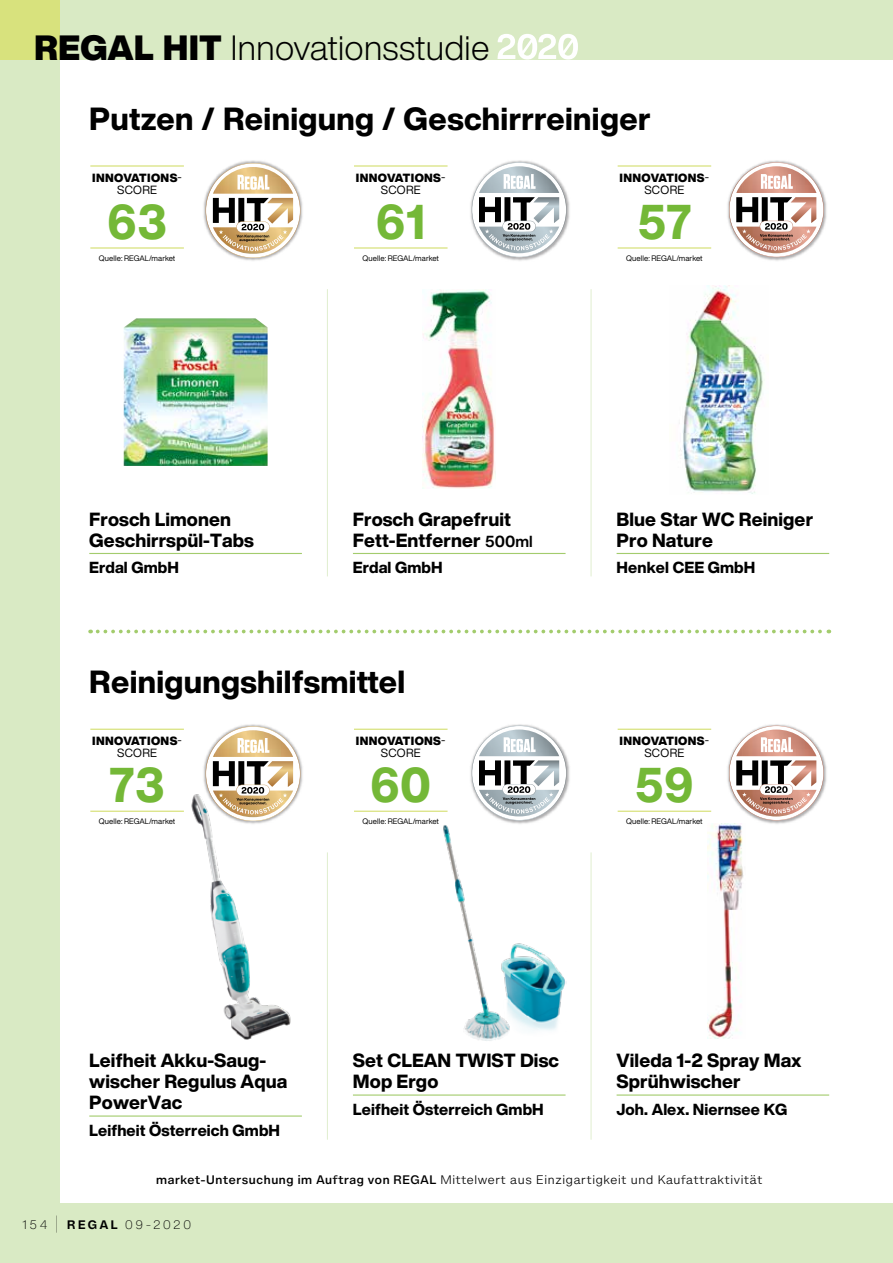
<style>
.page{position:relative;width:893px;height:1263px;background:#fff}
.page>*{position:absolute;margin:0;border:0;box-sizing:border-box;transform-origin:0 0}
.t1{font:800 48px "Helvetica Now Display";letter-spacing:.02em;color:#74b837;scale:.95 1}
.t2{font:300 34.5px "Helvetica Now Display";letter-spacing:.01em;color:#000}
.t3{font:800 31.5px "Helvetica Now Display";letter-spacing:.01em;color:#000}
.t4{font:800 18.75px/21px "Helvetica Now Display";letter-spacing:.005em;color:#000}
.t5{font:800 15.75px "Helvetica Now Display";letter-spacing:.005em;color:#000}
.t6{font:900 11.7px/12px "Helvetica Now Display";letter-spacing:.03em;color:#000;text-align:center}
.t7{font:300 11.25px "Helvetica Now Micro";color:#000}
.t8{font:200 11.25px "Helvetica Now Micro";letter-spacing:.155em;color:#000}
.t9{font:7.8px "Helvetica Now Display";letter-spacing:.005em;color:#000}
.s1{font-weight:900}
.s2{font-weight:400}
.s3{font-weight:700;font-size:15.75px}
.s4{font-weight:500}
.s5{font-family:"Helvetica Now Text";font-weight:100;font-size:18px}
.s6{font-weight:700}
</style>
<div class="page">
<div style="left:60px;top:0;width:833px;height:60px;background:#d9eac4"></div>
<div style="left:0;top:60px;width:60px;height:1143px;background:#d9eac4"></div>
<div style="left:0;top:1203px;width:893px;height:60px;background:#d9eac4"></div>
<div style="left:0;top:0;width:60px;height:60px;background:#d8e27d"></div>
<svg style="left:497px;top:34px;width:81px;height:26px"></svg>
<svg style="left:98px;top:630px;width:731px;height:3px"></svg>
<hr style="left:89px;top:553px;width:213px;height:1px;background:#a3cc6d">
<hr style="left:89px;top:1115px;width:213px;height:1px;background:#a3cc6d">
<hr style="left:353px;top:553px;width:213px;height:1px;background:#a3cc6d">
<hr style="left:353px;top:1094px;width:213px;height:1px;background:#a3cc6d">
<hr style="left:617px;top:553px;width:212px;height:1px;background:#a3cc6d">
<hr style="left:617px;top:1094px;width:212px;height:1px;background:#a3cc6d">
<hr style="left:327px;top:289px;width:1px;height:287px;background:#e0eecf">
<hr style="left:327px;top:852px;width:1px;height:288px;background:#e0eecf">
<hr style="left:591px;top:289px;width:1px;height:287px;background:#e0eecf">
<hr style="left:591px;top:852px;width:1px;height:288px;background:#e0eecf">
<hr style="left:90px;top:165px;width:94px;height:2px;background:#d8e27d">
<hr style="left:90px;top:247px;width:94px;height:2px;background:#d8e27d">
<hr style="left:90px;top:729px;width:94px;height:1px;background:#d8e27d">
<hr style="left:90px;top:811px;width:94px;height:1px;background:#d8e27d">
<hr style="left:354px;top:165px;width:94px;height:2px;background:#d8e27d">
<hr style="left:354px;top:247px;width:94px;height:2px;background:#d8e27d">
<hr style="left:354px;top:729px;width:94px;height:1px;background:#d8e27d">
<hr style="left:354px;top:811px;width:94px;height:1px;background:#d8e27d">
<hr style="left:618px;top:165px;width:93px;height:2px;background:#d8e27d">
<hr style="left:618px;top:247px;width:93px;height:2px;background:#d8e27d">
<hr style="left:618px;top:729px;width:93px;height:1px;background:#d8e27d">
<hr style="left:618px;top:811px;width:93px;height:1px;background:#d8e27d">
<img style="left:124px;top:318px;width:144px;height:148px">
<img style="left:191px;top:794px;width:100px;height:246px">
<img style="left:423px;top:289px;width:73px;height:199px">
<img style="left:443px;top:825px;width:124px;height:216px">
<img style="left:679px;top:286px;width:84px;height:208px">
<img style="left:707px;top:824px;width:37px;height:214px">
<img style="left:203px;top:160px;width:100px;height:101px">
<svg style="left:206px;top:163px;width:94px;height:95px"></svg>
<img style="left:200px;top:724px;width:103px;height:103px">
<svg style="left:206px;top:726px;width:94px;height:95px"></svg>
<img style="left:470px;top:160px;width:100px;height:101px">
<img style="left:472px;top:162px;width:95px;height:95px">
<svg style="left:472px;top:163px;width:94px;height:94px"></svg>
<img style="left:467px;top:724px;width:103px;height:103px">
<svg style="left:472px;top:726px;width:94px;height:94px"></svg>
<img style="left:727px;top:160px;width:100px;height:101px">
<svg style="left:729px;top:163px;width:95px;height:94px"></svg>
<img style="left:724px;top:724px;width:103px;height:103px">
<svg style="left:729px;top:726px;width:95px;height:94px"></svg>
<h2 class="t2" style="left:34px;top:24px;width:457px"><span class="s1">REGAL HIT</span> Innovationsstudie</h2>
<h3 class="t3" style="left:89px;top:97px;width:563px">Putzen / Reinigung / Geschirrreiniger</h3>
<p class="t6" style="left:92px;top:172px;width:91px">INNOVATIONS<span class="s2">-<br>SCORE</span></p>
<h1 class="t1" style="left:108px;top:188px;width:64px">63</h1>
<p class="t9" style="left:99px;top:253px;width:78px">Quelle: REGAL/market</p>
<p class="t6" style="left:356px;top:172px;width:91px">INNOVATIONS<span class="s2">-<br>SCORE</span></p>
<h1 class="t1" style="left:376px;top:188px;width:53px">61</h1>
<p class="t9" style="left:363px;top:253px;width:78px">Quelle: REGAL/market</p>
<p class="t6" style="left:620px;top:172px;width:91px">INNOVATIONS<span class="s2">-<br>SCORE</span></p>
<h1 class="t1" style="left:638px;top:188px;width:58px">57</h1>
<p class="t9" style="left:626px;top:253px;width:78px">Quelle: REGAL/market</p>
<p class="t4" style="left:89px;top:508px;width:166px">Frosch Limonen<br>Geschirrspül-Tabs</p>
<p class="t5" style="left:89px;top:556px;width:91px">Erdal GmbH</p>
<p class="t4" style="left:353px;top:508px;width:181px">Frosch Grapefruit<br>Fett-Entferner <span class="s3">500ml</span></p>
<p class="t5" style="left:353px;top:556px;width:91px">Erdal GmbH</p>
<h3 class="t3" style="left:89px;top:660px;width:318px">Reinigungshilfsmittel</h3>
<p class="t6" style="left:92px;top:735px;width:91px">INNOVATIONS<span class="s2">-<br>SCORE</span></p>
<h1 class="t1" style="left:110px;top:751px;width:59px">73</h1>
<p class="t9" style="left:99px;top:816px;width:78px">Quelle: REGAL/market</p>
<p class="t6" style="left:356px;top:735px;width:91px">INNOVATIONS<span class="s2">-<br>SCORE</span></p>
<h1 class="t1" style="left:370px;top:751px;width:66px">60</h1>
<p class="t9" style="left:363px;top:816px;width:78px">Quelle: REGAL/market</p>
<p class="t4" style="left:617px;top:508px;width:198px">Blue Star WC Reiniger<br>Pro Nature</p>
<p class="t5" style="left:617px;top:556px;width:140px">Henkel CEE GmbH</p>
<p class="t6" style="left:620px;top:735px;width:91px">INNOVATIONS<span class="s2">-<br>SCORE</span></p>
<h1 class="t1" style="left:635px;top:751px;width:63px">59</h1>
<p class="t9" style="left:626px;top:816px;width:78px">Quelle: REGAL/market</p>
<p class="t4" style="left:89px;top:1050px;width:199px">Leifheit Akku-Saug&shy;wischer Regulus Aqua<br>PowerVac</p>
<p class="t5" style="left:89px;top:1119px;width:192px">Leifheit Österreich GmbH</p>
<p class="t4" style="left:353px;top:1050px;width:208px">Set CLEAN TWIST Disc<br>Mop Ergo</p>
<p class="t5" style="left:353px;top:1098px;width:192px">Leifheit Österreich GmbH</p>
<p class="t4" style="left:617px;top:1050px;width:186px">Vileda 1-2 Spray Max<br>Sprühwischer</p>
<p class="t5" style="left:617px;top:1098px;width:172px">Joh. Alex. Niernsee KG</p>
<p class="t7" style="left:156px;top:1171px;width:608px"><span class="s4">market-Untersuchung im Auftrag von REGAL</span> Mittelwert aus Einzigartigkeit und Kaufattraktivität</p>
<p class="t8" style="left:22px;top:1216px;width:171px">154 <span class="s5">|</span> <span class="s6">REGAL</span> 09-2020</p>
</div>
